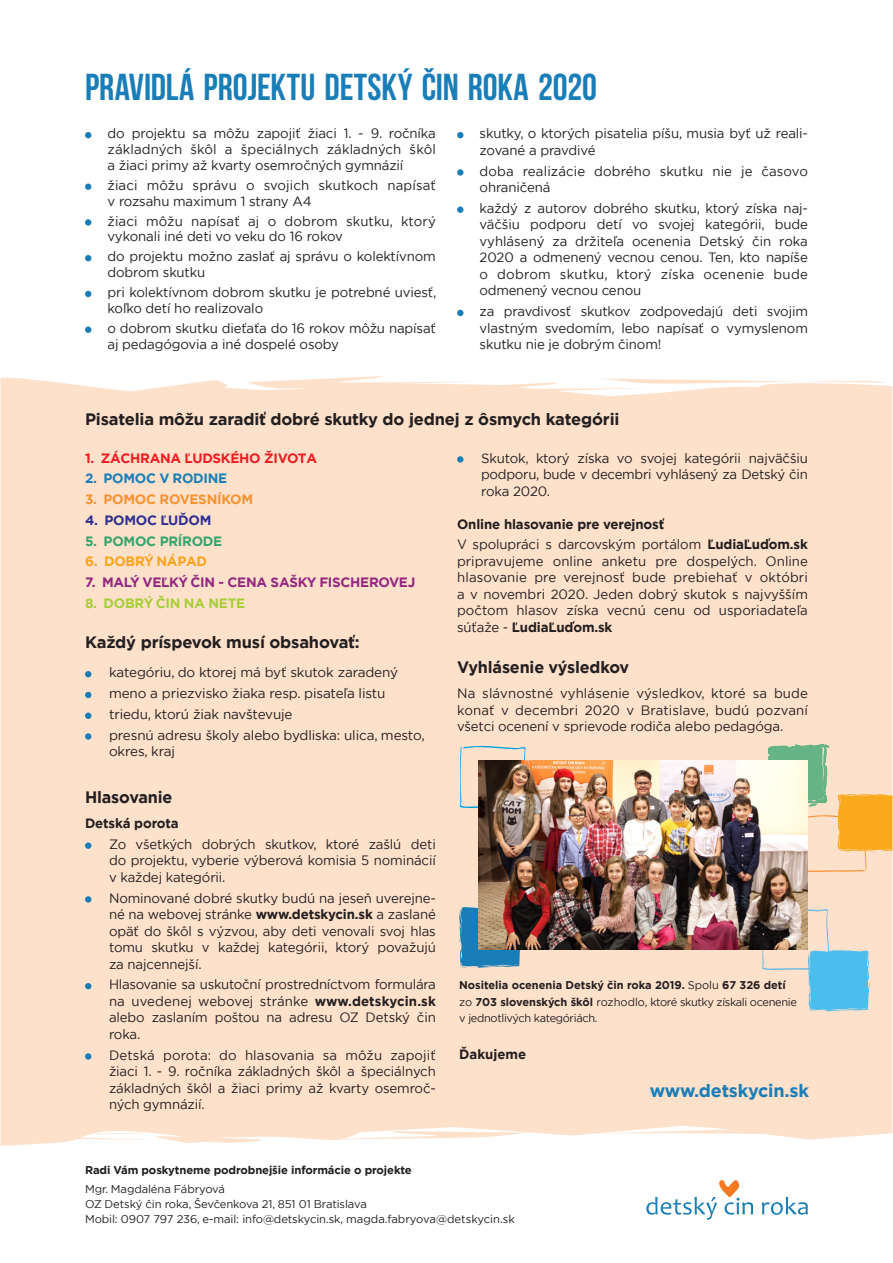
<style>
.page{position:relative;width:893px;height:1263px;background:#fff}
.page>*{position:absolute;margin:0;border:0;box-sizing:border-box;transform-origin:0 0}
.t1{font:37.5px "Bebas Neue";color:#197eb7}
.t2{font:700 18px "Gotham";letter-spacing:-.01em;color:#197eb7}
.t3{font:700 16.5px "Gotham";letter-spacing:-.01em;color:#231f20}
.t4{font:13.5px/16.5px "Gotham";letter-spacing:-.01em;color:#231f20;text-align:justify}
.t5{font:700 13.5px/20.7px "Gotham";letter-spacing:-.01em;color:#231f20}
.t6{font:13.5px/16.5px "Gotham";letter-spacing:.01em;color:#231f20}
.t7{font:700 13.5px "Gotham";letter-spacing:-.02em;color:#932780}
.t8{font:700 13.5px "Gotham";letter-spacing:-.02em;color:#ee1d23}
.t9{font:700 13.5px "Gotham";letter-spacing:-.02em;color:#f79332}
.t10{font:700 13.5px "Gotham";letter-spacing:-.02em;color:#a6ce39}
.t11{font:700 13.5px "Gotham";letter-spacing:-.02em;color:#197eb7}
.t12{font:700 13.5px "Gotham";letter-spacing:-.02em;color:#34a56d}
.t13{font:700 13.5px "Gotham";letter-spacing:-.02em;color:#2e3092}
.t14{font:700 13.5px "Gotham";letter-spacing:-.02em;color:#f9a51b}
.t15{font:11.25px/15px "Gotham";letter-spacing:-.015em;color:#231f20}
.t16{font:700 11.25px "Gotham";letter-spacing:-.01em;color:#231f20}
.s1{font-weight:400}
.s2{font-weight:700}
</style>
<div class="page">
<div style="left:2px;top:377px;width:889px;height:769px;background:#fee1cb"></div>
<svg style="left:85px;top:671px;width:6px;height:6px"></svg>
<svg style="left:85px;top:692px;width:6px;height:6px"></svg>
<div style="left:85px;top:712px;width:6px;height:7px;background:#197eb7;border-radius:50%"></div>
<div style="left:85px;top:733px;width:6px;height:7px;background:#197eb7;border-radius:50%"></div>
<svg style="left:85px;top:132px;width:6px;height:6px"></svg>
<div style="left:85px;top:183px;width:6px;height:7px;background:#197eb7;border-radius:50%"></div>
<div style="left:85px;top:219px;width:6px;height:7px;background:#197eb7;border-radius:50%"></div>
<svg style="left:85px;top:255px;width:6px;height:6px"></svg>
<svg style="left:85px;top:291px;width:6px;height:6px"></svg>
<div style="left:85px;top:326px;width:6px;height:7px;background:#197eb7;border-radius:50%"></div>
<svg style="left:457px;top:132px;width:6px;height:6px"></svg>
<div style="left:457px;top:169px;width:6px;height:7px;background:#197eb7;border-radius:50%"></div>
<div style="left:457px;top:206px;width:6px;height:7px;background:#197eb7;border-radius:50%"></div>
<svg style="left:457px;top:310px;width:6px;height:6px"></svg>
<div style="left:85px;top:842px;width:6px;height:7px;background:#197eb7;border-radius:50%"></div>
<div style="left:85px;top:896px;width:6px;height:7px;background:#197eb7;border-radius:50%"></div>
<svg style="left:85px;top:983px;width:6px;height:6px"></svg>
<div style="left:85px;top:1053px;width:6px;height:7px;background:#197eb7;border-radius:50%"></div>
<div style="left:457px;top:456px;width:6px;height:7px;background:#197eb7;border-radius:50%"></div>
<svg style="left:646px;top:1180px;width:107px;height:40px"></svg>
<svg style="left:762px;top:1197px;width:46px;height:18px"></svg>
<svg style="left:459px;top:746px;width:69px;height:62px;background:#e4d7c8"></svg>
<svg style="left:762px;top:908px;width:108px;height:104px;background:#b8d3d8"></svg>
<svg style="left:459px;top:906px;width:62px;height:62px;background:#368ab9"></svg>
<img style="left:478px;top:761px;width:330px;height:189px">
<svg style="left:754px;top:680px;width:137px;height:192px;background:#efd8b4"></svg>
<svg style="left:247px;top:376px;width:637px;height:25px"></svg>
<h1 class="t1" style="left:85px;top:67px;width:513px">PRAVIDLÁ PROJEKTU DETSKÝ ČIN ROKA 2020</h1>
<p class="t4" style="left:108px;top:126px;width:330px;line-height:15.8px">do projektu sa môžu zapojiť žiaci 1. - 9. ročníka základných škôl a špeciálnych základných škôl a žiaci primy až kvarty osemročných gymnázií</p>
<p class="t4" style="left:108px;top:178px;width:330px;line-height:15.8px">žiaci môžu správu o svojich skutkoch napísať v rozsahu maximum 1 strany A4</p>
<p class="t4" style="left:108px;top:214px;width:330px;line-height:15.8px">žiaci môžu napísať aj o dobrom skutku, ktorý vykonali iné deti vo veku do 16 rokov</p>
<p class="t4" style="left:108px;top:249px;width:330px;line-height:15.8px">do projektu možno zaslať aj správu o kolektívnom dobrom skutku</p>
<p class="t4" style="left:108px;top:285px;width:330px;line-height:15.8px">pri kolektívnom dobrom skutku je potrebné uviesť, koľko detí ho realizovalo</p>
<p class="t4" style="left:108px;top:321px;width:330px;line-height:15.8px">o dobrom skutku dieťaťa do 16 rokov môžu napísať aj pedagógovia a iné dospelé osoby</p>
<p class="t4" style="left:480px;top:126px;width:330px">skutky, o ktorých pisatelia píšu, musia byť už reali&shy;zované a pravdivé</p>
<p class="t6" style="left:480px;top:163px;width:330px">doba realizácie dobrého skutku nie je časovo ohraničená</p>
<p class="t4" style="left:480px;top:201px;width:330px">každý z autorov dobrého skutku, ktorý získa naj&shy;väčšiu podporu detí vo svojej kategórii, bude vyhlásený za držiteľa ocenenia Detský čin roka 2020 a odmenený vecnou cenou. Ten, kto napíše o dobrom skutku, ktorý získa ocenenie bude odmenený vecnou cenou</p>
<p class="t4" style="left:480px;top:304px;width:330px">za pravdivosť skutkov zodpovedajú deti svojim vlastným svedomím, lebo napísať o vymyslenom skutku nie je dobrým činom!</p>
<p class="t3" style="left:85px;top:411px;width:536px">Pisatelia môžu zaradiť dobré skutky do jednej z ôsmych kategórii</p>
<p class="t4" style="left:481px;top:450px;width:328px">Skutok, ktorý získa vo svojej kategórii najväčšiu podporu, bude v decembri vyhlásený za Detský čin roka 2020.</p>
<p class="t5" style="left:457px;top:514px;width:352px">Online hlasovanie pre verejnosť<br><span class="s1">V spolupráci s darcovským portálom</span> ĽudiaĽuďom.sk</p>
<p class="t4" style="left:457px;top:554px;width:352px">pripravujeme online anketu pre dospelých. Online hlasovanie pre verejnosť bude prebiehať v októbri a v novembri 2020. Jeden dobrý skutok s najvyšším počtom hlasov získa vecnú cenu od usporiadateľa súťaže - <span class="s2">ĽudiaĽuďom.sk</span></p>
<p class="t3" style="left:457px;top:660px;width:174px">Vyhlásenie výsledkov</p>
<p class="t4" style="left:457px;top:686px;width:352px">Na slávnostné vyhlásenie výsledkov, ktoré sa bude konať v decembri 2020 v Bratislave, budú pozvaní všetci ocenení v sprievode rodiča alebo pedagóga.</p>
<p class="t8" style="left:85px;top:452px;width:233px">1. ZÁCHRANA ĽUDSKÉHO ŽIVOTA</p>
<p class="t11" style="left:85px;top:473px;width:144px">2. POMOC V RODINE</p>
<p class="t9" style="left:85px;top:493px;width:170px">3. POMOC ROVESNÍKOM</p>
<p class="t13" style="left:85px;top:514px;width:128px">4. POMOC ĽUĎOM</p>
<p class="t12" style="left:85px;top:535px;width:139px">5. POMOC PRÍRODE</p>
<p class="t14" style="left:85px;top:556px;width:123px">6. DOBRÝ NÁPAD</p>
<p class="t7" style="left:85px;top:576px;width:332px">7. MALÝ VEĽKÝ ČIN - CENA SAŠKY FISCHEROVEJ</p>
<p class="t10" style="left:85px;top:597px;width:162px">8. DOBRÝ ČIN NA NETE</p>
<p class="t3" style="left:85px;top:635px;width:276px">Každý príspevok musí obsahovať:</p>
<p class="t4" style="left:109px;top:663px;width:317px;line-height:20.7px;text-align:left">kategóriu, do ktorej má byť skutok zaradený meno a priezvisko žiaka resp. pisateľa listu triedu, ktorú žiak navštevuje<br>presnú adresu školy alebo bydliska: ulica, mesto,</p>
<p class="t4" style="left:109px;top:744px;width:67px">okres, kraj</p>
<p class="t3" style="left:85px;top:790px;width:89px">Hlasovanie</p>
<p class="t5" style="left:85px;top:814px;width:95px">Detská porota</p>
<p class="t4" style="left:109px;top:836px;width:328px">Zo všetkých dobrých skutkov, ktoré zašlú deti do projektu, vyberie výberová komisia 5 nominácií v každej kategórii.</p>
<p class="t4" style="left:109px;top:890px;width:328px">Nominované dobré skutky budú na jeseň uverejne&shy;né na webovej stránke <span class="s2">www.detskycin.sk</span> a zaslané opäť do škôl s výzvou, aby deti venovali svoj hlas tomu skutku v každej kategórii, ktorý považujú za najcennejší.</p>
<p class="t4" style="left:109px;top:977px;width:328px">Hlasovanie sa uskutoční prostredníctvom formulára na uvedenej webovej stránke <span class="s2">www.detskycin.sk </span>alebo zaslaním poštou na adresu OZ Detský čin roka.</p>
<p class="t4" style="left:109px;top:1047px;width:328px">Detská porota: do hlasovania sa môžu zapojiť žiaci 1. - 9. ročníka základných škôl a špeciálnych základných škôl a žiaci primy až kvarty osemroč&shy;ných gymnázií.</p>
<p class="t15" style="left:459px;top:977px;width:339px;line-height:16.5px"><span class="s2">Nositelia ocenenia Detský čin roka 2019.</span> Spolu <span class="s2">67 326 detí </span>zo <span class="s2">703 slovenských škôl</span> rozhodlo, ktoré skutky získali ocenenie v jednotlivých kategóriách.</p>
<p class="t5" style="left:459px;top:1045px;width:68px">Ďakujeme</p>
<h2 class="t2" style="left:650px;top:1082px;width:161px">www.detskycin.sk</h2>
<p class="t16" style="left:85px;top:1165px;width:328px">Radi Vám poskytneme podrobnejšie informácie o projekte</p>
<p class="t15" style="left:85px;top:1182px;width:431px">Mgr. Magdaléna Fábryová<br>OZ Detský čin roka, Ševčenkova 21, 851 01 Bratislava<br>Mobil: 0907 797 236, e-mail: info@detskycin.sk, magda.fabryova@detskycin.sk</p>
</div>
